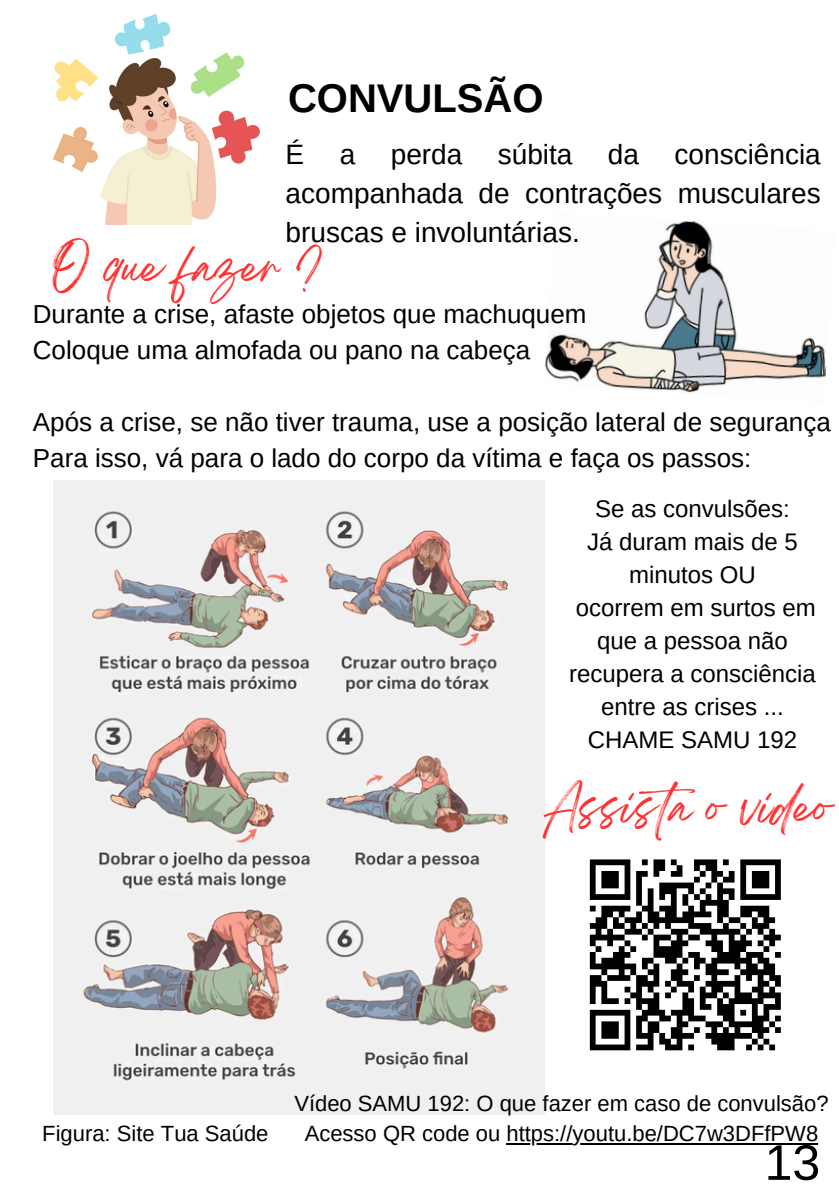
<style>
.page{position:relative;width:839px;height:1191px;background:#fff}
.page>*{position:absolute;margin:0;border:0;box-sizing:border-box;transform-origin:0 0}
.t1{font:50px "Arimo";color:#000}
.t2{font:40px "Breathing";color:#ff3131}
.t3{font:700 40px "Arimo";color:#000}
.t4{font:28px/39px "Arimo";color:#000;text-align:justify}
.t5{font:26px/36px "Arimo";color:#000}
.t6{font:24px/33px "Arimo";color:#000;text-align:center}
.t7{font:22px "Arimo";color:#000}
</style>
<div class="page">
<img style="left:53px;top:14px;width:206px;height:210px">
<img style="left:53px;top:480px;width:491px;height:635px">
<img style="left:545px;top:221px;width:281px;height:172px">
<hr style="left:506px;top:1143px;width:312px;height:1px;background:#000">
<svg style="left:589px;top:859px;width:192px;height:192px"></svg>
<p class="t3" style="left:288px;top:76px;width:257px">CONVULSÃO</p>
<p class="t4" style="left:285px;top:135px;width:20px">É</p>
<p class="t4" style="left:340px;top:135px;width:17px">a</p>
<p class="t4" style="left:391px;top:135px;width:73px">perda</p>
<p class="t4" style="left:498px;top:135px;width:76px">súbita</p>
<p class="t4" style="left:608px;top:135px;width:33px">da</p>
<p class="t4" style="left:285px;top:135px;width:536px;text-indent:389px">consciência acompanhada de contrações musculares bruscas e involuntárias.</p>
<h2 class="t2" style="left:54px;top:255px;width:272px">O que fazer ?</h2>
<p class="t5" style="left:33px;top:296px;width:555px">Durante a crise, afaste objetos que machuquem<br>Coloque uma almofada ou pano na cabeça</p>
<p class="t5" style="left:33px;top:404px;width:799px">Após a crise, se não tiver trauma, use a posição lateral de segurança<br>Para isso, vá para o lado do corpo da vítima e faça os passos:</p>
<h3 class="t6" style="left:595px;top:492px;width:196px">Se as convulsões:</h3>
<h3 class="t6" style="left:587px;top:525px;width:212px">Já duram mais de 5 minutos OU</h3>
<p class="t6" style="left:569px;top:591px;width:248px">ocorrem em surtos em que a pessoa não recupera a consciência entre as crises ...<br>CHAME SAMU 192</p>
<h2 class="t2" style="left:543px;top:795px;width:290px">Assista o video</h2>
<p class="t7" style="left:42px;top:1121px;width:228px">Figura: Site Tua Saúde</p>
<h1 class="t7" style="left:294px;top:1091px;width:536px">Vídeo SAMU 192: O que fazer em caso de convulsão?</h1>
<h3 class="t7" style="left:305px;top:1121px;width:515px">Acesso QR code ou https://youtu.be/DC7w3DFfPW8</h3>
<p class="t1" style="left:764px;top:1135px;width:57px">13</p>
</div>
